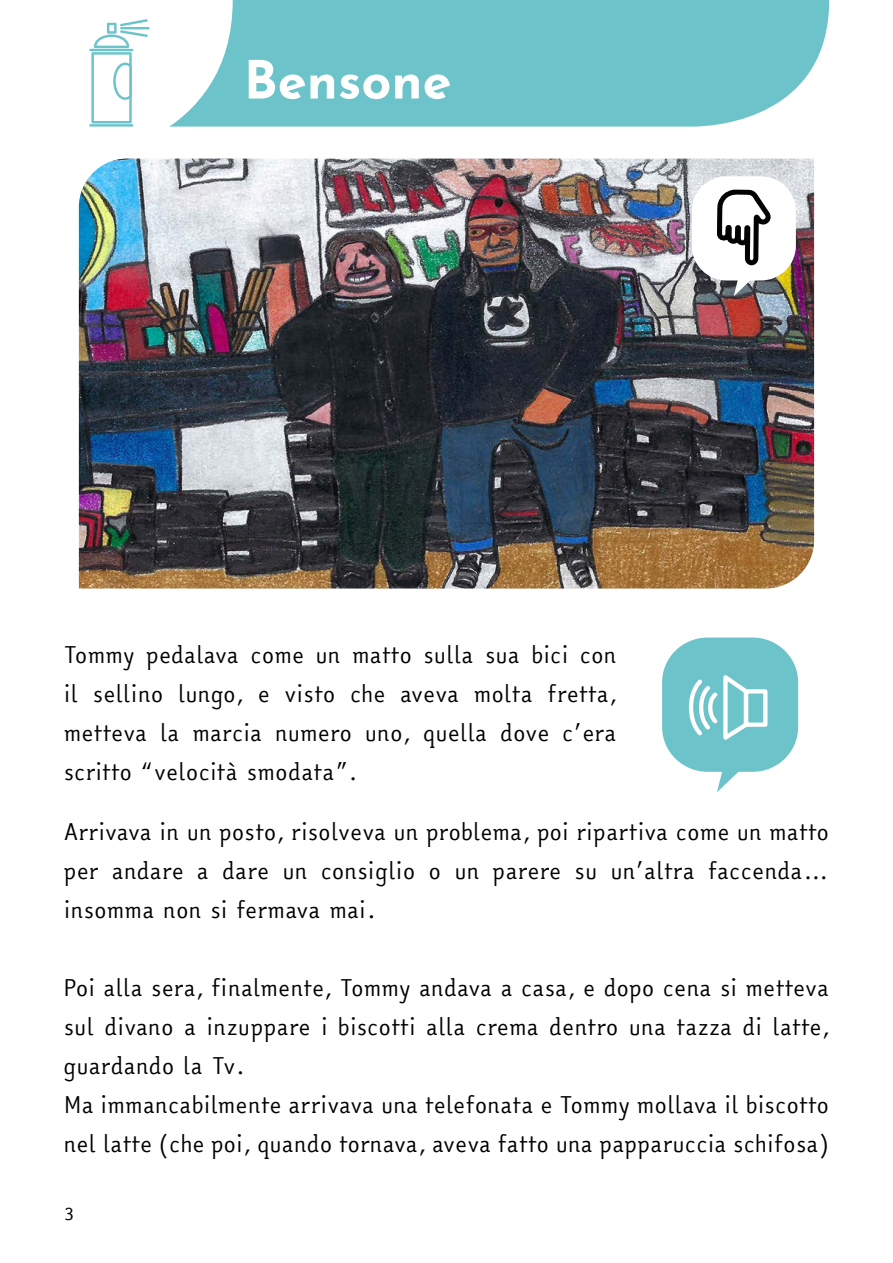
<style>
.page{position:relative;width:893px;height:1263px;background:#fff}
.page>*{position:absolute;margin:0;border:0;box-sizing:border-box;transform-origin:0 0}
.t1{font:700 52.5px "Josefin Sans";color:#fff}
.t2{font:22.5px/39px "Easy Reading PRO";color:#000;text-align:justify}
.t3{font:18px "Easy Reading PRO";color:#000}
</style>
<div class="page">
<svg style="left:662px;top:637px;width:136px;height:155px"></svg>
<div style="left:233px;top:0;width:596px;height:127px;background:#6cc4ca"></div>
<svg style="left:89px;top:0;width:144px;height:159px"></svg>
<img style="left:79px;top:159px;width:735px;height:429px">
<svg style="left:692px;top:176px;width:104px;height:120px"></svg>
<p class="t1" style="left:244px;top:33px;width:209px">Bensone</p>
<p class="t2" style="left:64px;top:635px;width:554px">Tommy pedalava come un matto sulla sua bici con il sellino lungo, e visto che aveva molta fretta, metteva la marcia numero uno, quella dove c’era scritto “velocità smodata”.</p>
<p class="t2" style="left:64px;top:812px;width:767px">Arrivava in un posto, risolveva un problema, poi ripartiva come un matto per andare a dare un consiglio o un parere su un’altra faccenda… insomma non si fermava mai.</p>
<p class="t2" style="left:64px;top:968px;width:767px">Poi alla sera, finalmente, Tommy andava a casa, e dopo cena si metteva sul divano a inzuppare i biscotti alla crema dentro una tazza di latte, guardando la Tv.</p>
<p class="t2" style="left:64px;top:1085px;width:767px">Ma immancabilmente arrivava una telefonata e Tommy mollava il biscotto nel latte (che poi, quando tornava, aveva fatto una papparuccia schifosa)</p>
<p class="t3" style="left:64px;top:1199px;width:12px">3</p>
</div>
